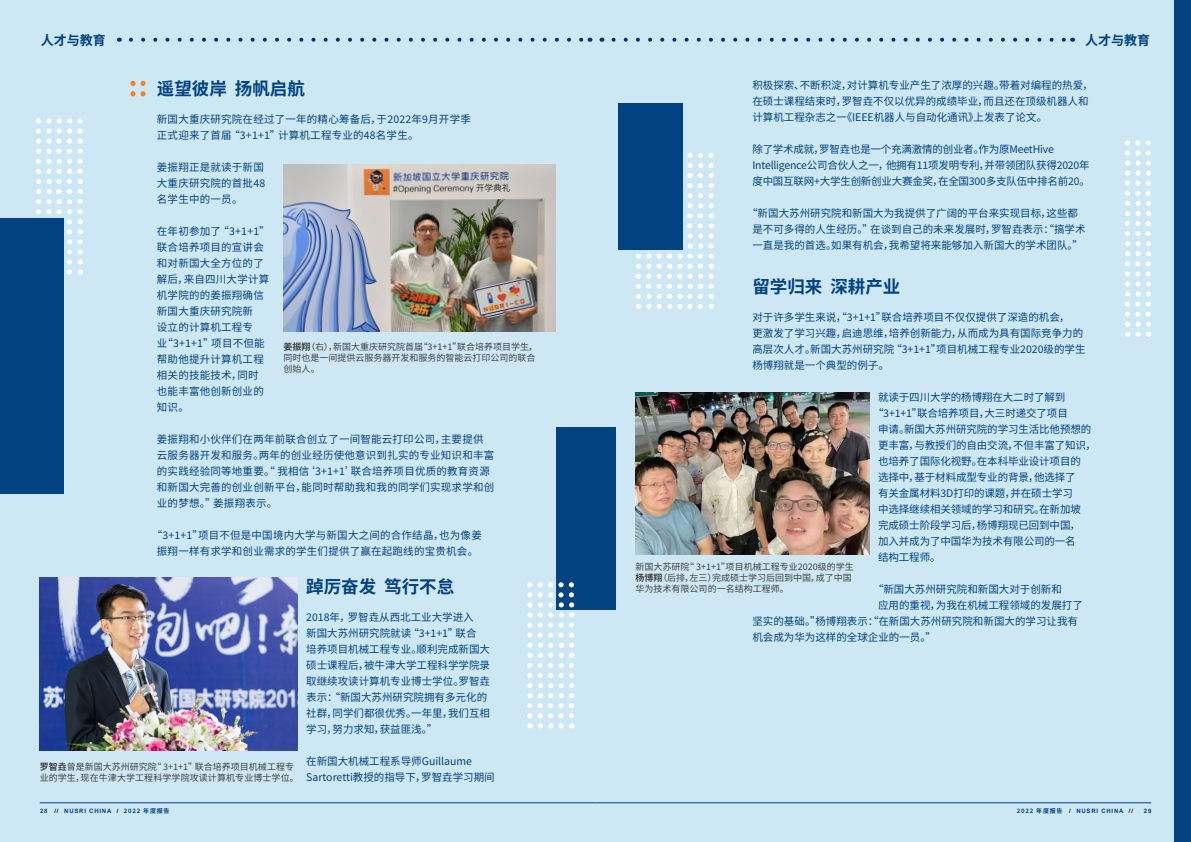
<style>
.page{position:relative;width:1191px;height:842px;background:#fff}
.page>*{position:absolute;margin:0;border:0;box-sizing:border-box;transform-origin:0 0}
.t1{font:700 17.5px "Source Han Sans CN";color:#004282}
.t2{font:700 13px "Source Han Sans CN";color:#004282}
.t3{font:10.5px/16px "Source Han Sans CN";color:#004282}
.t4{font:10.5px/16px "Source Han Sans CN";letter-spacing:.02em;color:#004282}
.t5{font:10.5px/16px "Source Han Sans CN";letter-spacing:-.02em;color:#004282}
.t6{font:9px/11px "Source Han Sans CN";color:#414042}
.t7{font:700 6px "Arial";letter-spacing:.13em;color:#004282}
.s1{font-weight:700}
.s2{color:#000}
.s3{font-family:"Source Han Sans CN"}
</style>
<div class="page">
<div style="left:0;top:0;width:595px;height:842px;background:#cde7f5"></div>
<div style="left:595px;top:0;width:596px;height:842px;background:#cde7f5"></div>
<hr style="left:40px;top:802px;width:555px;height:1px;background:#004282">
<hr style="left:595px;top:802px;width:556px;height:1px;background:#004282">
<div style="left:1174px;top:0;width:17px;height:842px;background:#004282"></div>
<svg style="left:613px;top:38px;width:453px;height:4px"></svg>
<svg style="left:131px;top:38px;width:452px;height:4px"></svg>
<svg style="left:130px;top:81px;width:16px;height:15px"></svg>
<img style="left:283px;top:164px;width:273px;height:167px">
<img style="left:40px;top:577px;width:258px;height:173px">
<div style="left:556px;top:427px;width:59px;height:183px;background:#004282"></div>
<svg style="left:682px;top:153px;width:32px;height:85px"></svg>
<svg style="left:635px;top:244px;width:79px;height:65px"></svg>
<svg style="left:5px;top:118px;width:78px;height:157px"></svg>
<div style="left:618px;top:103px;width:64px;height:147px;background:#004282"></div>
<div style="left:0;top:219px;width:63px;height:275px;background:#004282"></div>
<svg style="left:527px;top:582px;width:47px;height:146px"></svg>
<svg style="left:1125px;top:140px;width:26px;height:197px"></svg>
<img style="left:635px;top:393px;width:234px;height:161px">
<p class="t2" style="left:41px;top:33px;width:66px">人才与教育</p>
<p class="t2" style="left:1085px;top:33px;width:66px">人才与教育</p>
<h1 class="t1" style="left:157px;top:79px;width:149px">遥望彼岸 扬帆启航</h1>
<p class="t4" style="left:157px;top:111px;width:315px">新国大重庆研究院在经过了一年的精心筹备后，于2022年9月开学季正式迎来了首届“3+1+1”计算机工程专业的48名学生。</p>
<p class="t4" style="left:157px;top:159px;width:110px">姜振翔正是就读于新国大重庆研究院的首批48名学生中的一员。</p>
<p class="t4" style="left:157px;top:223px;width:114px">在年初参加了“3+1+1”联合培养项目的宣讲会和对新国大全方位的了解后，来自四川大学计算机学院的的姜振翔确信新国大重庆研究院新<br>设立的计算机工程专业“3+1+1”项目不但能帮助他提升计算机工程相关的技能技术，同时也能丰富他创新创业的知识。</p>
<p class="t4" style="left:157px;top:431px;width:339px">姜振翔和小伙伴们在两年前联合创立了一间智能云打印公司，主要提供云服务器开发和服务。两年的创业经历使他意识到扎实的专业知识和丰富的实践经验同等地重要。“ 我相信‘3+1+1’联合培养项目优质的教育资源和新国大完善的创业创新平台，能同时帮助我和我的同学们实现求学和创业的梦想。”姜振翔表示。</p>
<p class="t4" style="left:152px;top:527px;width:331px;text-align:center">“3+1+1”项目不但是中国境内大学与新国大之间的合作结晶，也为像姜振翔一样有求学和创业需求的学生们提供了赢在起跑线的宝贵机会。</p>
<h1 class="t1" style="left:306px;top:577px;width:149px">踔厉奋发 笃行不怠</h1>
<p class="t3" style="left:306px;top:609px;width:185px">2018年，罗智垚从西北工业大学进入<br>新国大苏州研究院就读“3+1+1”联合<br>培养项目机械工程专业。顺利完成新国大硕士课程后，被牛津大学工程科学学院录取继续攻读计算机专业博士学位。罗智垚表示：“新国大苏州研究院拥有多元化的社群，同学们都很优秀。一年里，我们互相学习，努力求知，获益匪浅。”</p>
<p class="t3" style="left:306px;top:753px;width:190px">在新国大机械工程系导师Guillaume<br>Sartoretti教授的指导下，罗智垚学习期间</p>
<p class="t6" style="left:283px;top:342px;width:255px"><span class="s1">姜振翔</span>（右），新国大重庆研究院首届“3+1+1”联合培养项目学生，同时也是一间提供云服务器开发和服务的智能云打印公司的联合创始人。</p>
<p class="t6" style="left:40px;top:761px;width:261px"><span class="s1">罗智垚</span>曾是新国大苏州研究院“ 3+1+1”联合培养项目机械工程专业的学生，现在牛津大学工程科学学院攻读计算机专业博士学位。</p>
<p class="t3" style="left:752px;top:77px;width:342px">积极探索、不断积淀，对计算机专业产生了浓厚的兴趣。带着对编程的热爱，在硕士课程结束时，罗智垚不仅以优异的成绩毕业，而且还在顶级机器人和计算机工程杂志之一《IEEE机器人与自动化通讯》上发表了论文。</p>
<p class="t5" style="left:752px;top:141px;width:339px">除了学术成就，罗智垚也是一个充满激情的创业者。作为原MeetHive<br>Intelligence公司合伙人之一，他拥有11项发明专利，并带领团队获得2020年度中国互联网+大学生创新创业大赛金奖，在全国300多支队伍中排名前20。</p>
<p class="t3" style="left:752px;top:205px;width:335px;text-indent:-5px">“新国大苏州研究院和新国大为我提供了广阔的平台来实现目标，这些都是不可多得的人生经历。”在谈到自己的未来发展时，罗智垚表示：“搞学术一直是我的首选。如果有机会，我希望将来能够加入新国大的学术团队。”</p>
<h1 class="t1" style="left:752px;top:276px;width:149px">留学归来 深耕产业</h1>
<p class="t3" style="left:752px;top:309px;width:335px">对于许多学生来说，“3+1+1”联合培养项目不仅仅提供了深造的机会，<br>更激发了学习兴趣，启迪思维，培养创新能力，从而成为具有国际竞争力的高层次人才。新国大苏州研究院“3+1+1”项目机械工程专业2020级的学生杨博翔就是一个典型的例子。</p>
<p class="t3" style="left:878px;top:389px;width:189px">就读于四川大学的杨博翔在大二时了解到</p>
<p class="t3" style="left:873px;top:405px;width:196px">“3+1+1”联合培养项目，大三时递交了项目</p>
<p class="t3" style="left:878px;top:421px;width:215px">申请。新国大苏州研究院的学习生活比他预想的</p>
<p class="t3" style="left:878px;top:437px;width:219px">更丰富，与教授们的自由交流，不但丰富了知识，</p>
<p class="t3" style="left:878px;top:453px;width:204px">也培养了国际化视野。在本科毕业设计项目的</p>
<p class="t3" style="left:878px;top:469px;width:199px">选择中，基于材料成型专业的背景，他选择了</p>
<p class="t3" style="left:878px;top:485px;width:196px">有关金属材料3D打印的课题，并在硕士学习</p>
<p class="t3" style="left:878px;top:501px;width:204px">中选择继续相关领域的学习和研究。在新加坡</p>
<p class="t3" style="left:878px;top:517px;width:204px">完成硕士阶段学习后，杨博翔现已回到中国，</p>
<p class="t3" style="left:878px;top:533px;width:199px">加入并成为了中国华为技术有限公司的一名</p>
<p class="t3" style="left:878px;top:549px;width:64px">结构工程师。</p>
<p class="t3" style="left:873px;top:581px;width:190px">“新国大苏州研究院和新国大对于创新和</p>
<p class="t3" style="left:878px;top:597px;width:206px">应用的重视，为我在机械工程领域的发展打了</p>
<p class="t3" style="left:752px;top:613px;width:327px">坚实的基础。”杨博翔表示：“在新国大苏州研究院和新国大的学习让我有</p>
<p class="t3" style="left:752px;top:629px;width:185px">机会成为华为这样的全球企业的一员。”</p>
<p class="t6" style="left:635px;top:561px;width:219px">新国大苏研院“ 3+1+1”项目机械工程专业2020级的学生<span class="s1">杨博翔</span>（后排，左三）完成硕士学习后回到中国，成了中国华为技术有限公司的一名结构工程师。</p>
<p class="t7" style="left:54px;top:806px;width:117px"><span class="s2">//</span> NUSRI CHINA <span class="s2">/</span> <span class="s3">2022 年度报告</span></p>
<p class="t7" style="left:1017px;top:806px;width:118px"><span class="s3">2022 年度报告</span> <span class="s2">/</span> NUSRI CHINA <span class="s2">//</span></p>
<p class="t7" style="left:40px;top:806px;width:9px">28</p>
<p class="t7" style="left:1144px;top:806px;width:9px">29</p>
</div>
